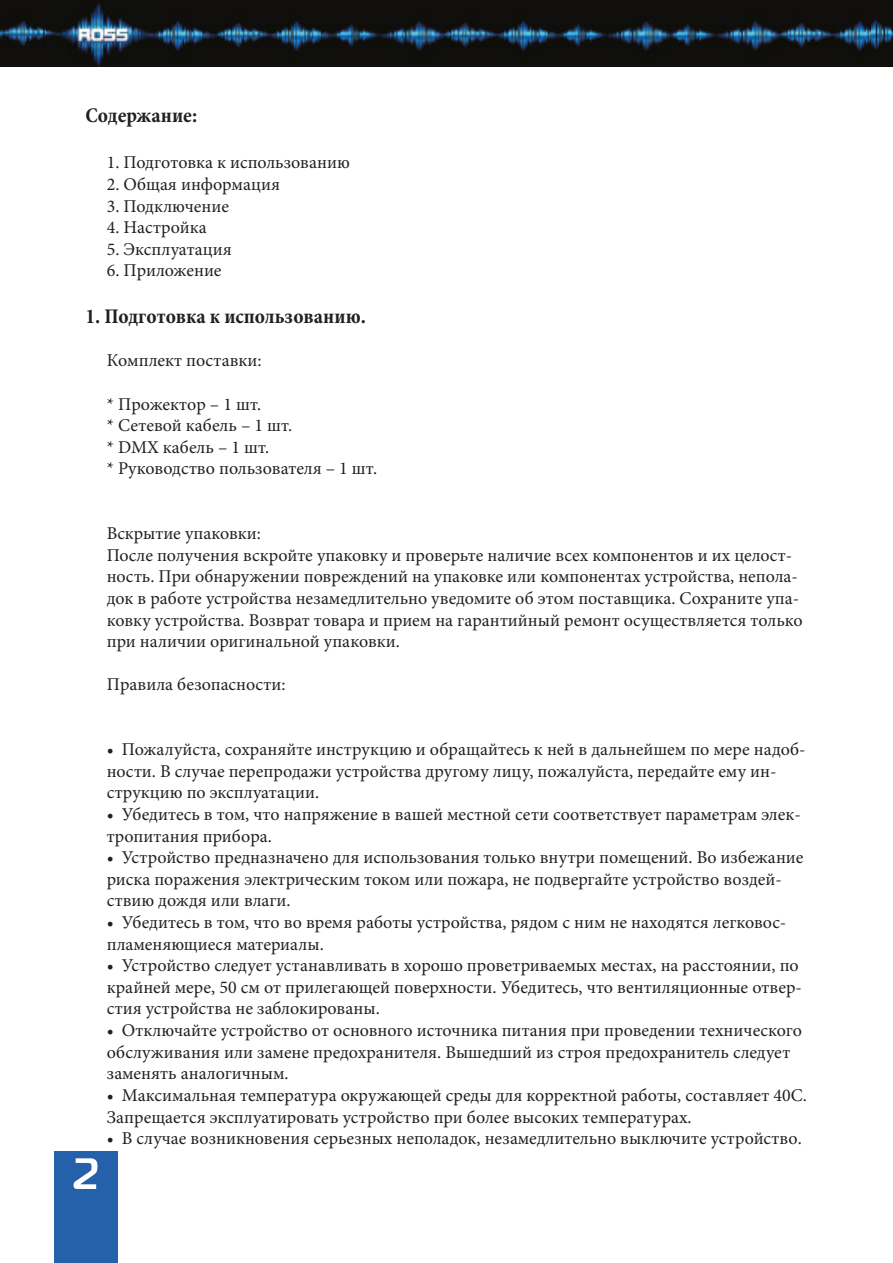
<style>
.page{position:relative;width:893px;height:1263px;background:#fff}
.page>*{position:absolute;margin:0;border:0;box-sizing:border-box;transform-origin:0 0}
.t1{font:54px "Nokia Sans S60";color:#fff}
.t2{font:700 condensed 21px "Minion Pro";color:#231f20}
.t3{font:18px/21.6px "Minion Pro";color:#231f20}
</style>
<div class="page">
<img style="left:0;top:0;width:872px;height:66px">
<div style="left:54px;top:1151px;width:63px;height:112px;background:#2461aa"></div>
<img style="left:872px;top:0;width:21px;height:66px">
<p class="t2" style="left:86px;top:100px;width:113px">Содержание:</p>
<p class="t3" style="left:107px;top:152px;width:245px">1. Подготовка к использованию</p>
<p class="t3" style="left:107px;top:174px;width:175px">2. Общая информация</p>
<p class="t3" style="left:107px;top:195px;width:124px">3. Подключение</p>
<p class="t3" style="left:107px;top:217px;width:101px">4. Настройка</p>
<p class="t3" style="left:107px;top:238px;width:127px">5. Эксплуатация</p>
<p class="t3" style="left:107px;top:260px;width:116px">6. Приложение</p>
<p class="t2" style="left:86px;top:302px;width:282px">1. Подготовка к использованию.</p>
<p class="t3" style="left:107px;top:350px;width:156px">Комплект поставки:</p>
<p class="t3" style="left:107px;top:393px;width:156px">* Прожектор – 1 шт.</p>
<p class="t3" style="left:107px;top:415px;width:187px">* Сетевой кабель – 1 шт.</p>
<p class="t3" style="left:107px;top:436px;width:164px">* DMX кабель – 1 шт.</p>
<p class="t3" style="left:107px;top:458px;width:272px">* Руководство пользователя – 1 шт.</p>
<p class="t3" style="left:107px;top:523px;width:156px">Вскрытие упаковки:</p>
<p class="t3" style="left:107px;top:544px;width:697px">После получения вскройте упаковку и проверьте наличие всех компонентов и их целост&shy;ность. При обнаружении повреждений на упаковке или компонентах устройства, непола&shy;док в работе устройства незамедлительно уведомите об этом поставщика. Сохраните упа&shy;ковку устройства. Возврат товара и прием на гарантийный ремонт осуществляется только при наличии оригинальной упаковки.</p>
<p class="t3" style="left:107px;top:674px;width:180px">Правила безопасности:</p>
<p class="t1" style="left:71px;top:1137px;width:30px">2</p>
<p class="t3" style="left:107px;top:739px;width:700px">• Пожалуйста, сохраняйте инструкцию и обращайтесь к ней в дальнейшем по мере надоб&shy;ности. В случае перепродажи устройства другому лицу, пожалуйста, передайте ему ин&shy;струкцию по эксплуатации.</p>
<p class="t3" style="left:107px;top:804px;width:695px">• Убедитесь в том, что напряжение в вашей местной сети соответствует параметрам элек&shy;тропитания прибора.</p>
<p class="t3" style="left:107px;top:847px;width:698px">• Устройство предназначено для использования только внутри помещений. Во избежание риска поражения электрическим током или пожара, не подвергайте устройство воздей&shy;ствию дождя или влаги.</p>
<p class="t3" style="left:107px;top:912px;width:681px">• Убедитесь в том, что во время работы устройства, рядом с ним не находятся легковос&shy;пламеняющиеся материалы.</p>
<p class="t3" style="left:107px;top:955px;width:697px">• Устройство следует устанавливать в хорошо проветриваемых местах, на расстоянии, по крайней мере, 50 см от прилегающей поверхности. Убедитесь, что вентиляционные отвер&shy;стия устройства не заблокированы.</p>
<p class="t3" style="left:107px;top:1020px;width:697px">• Отключайте устройство от основного источника питания при проведении технического обслуживания или замене предохранителя. Вышедший из строя предохранитель следует заменять аналогичным.</p>
<p class="t3" style="left:107px;top:1084px;width:702px">• Максимальная температура окружающей среды для корректной работы, составляет 40С.<br>Запрещается эксплуатировать устройство при более высоких температурах.</p>
<p class="t3" style="left:107px;top:1128px;width:696px">• В случае возникновения серьезных неполадок, незамедлительно выключите устройство.</p>
</div>
